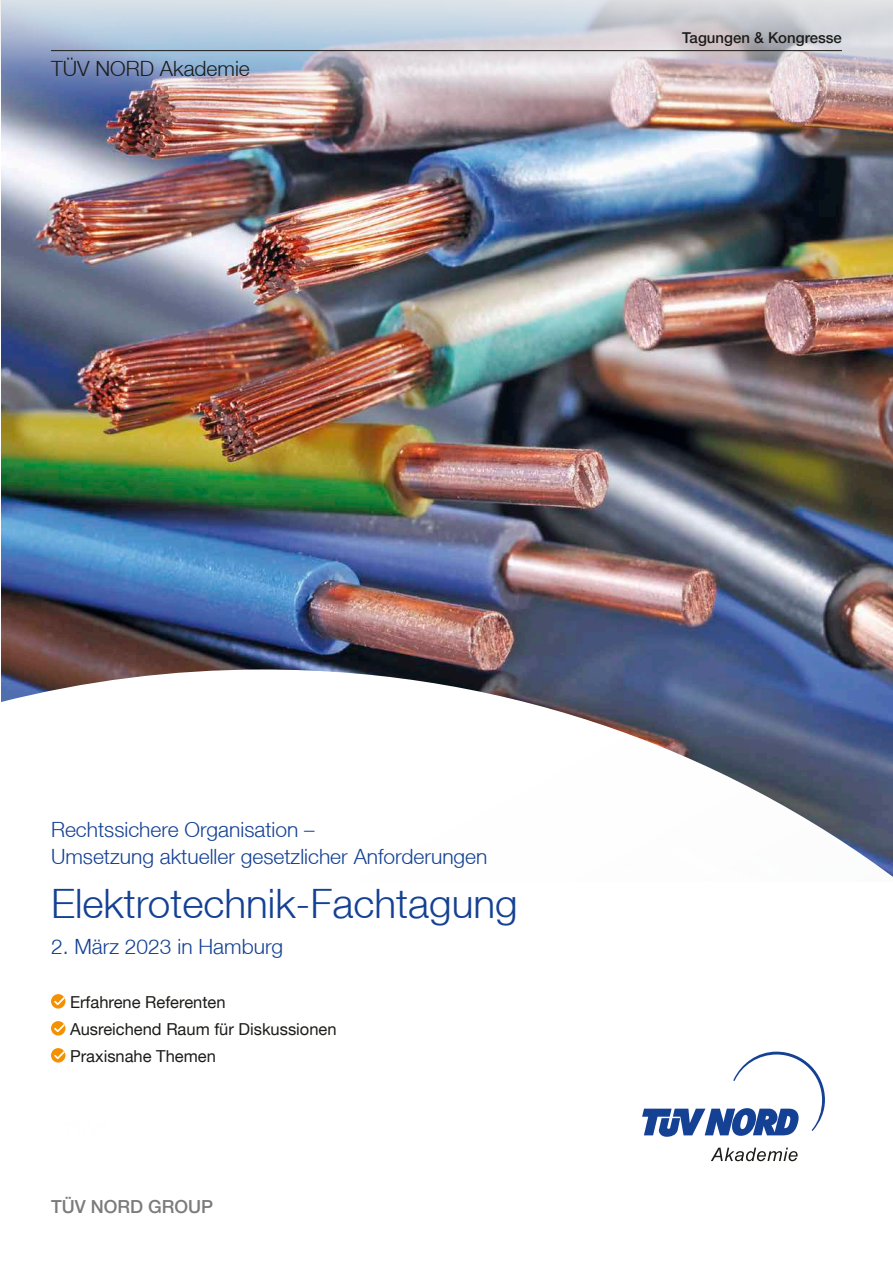
<style>
.page{position:relative;width:893px;height:1263px;background:#fff}
.page>*{position:absolute;margin:0;border:0;box-sizing:border-box;transform-origin:0 0}
.t1{font:300 40.5px "Helvetica Neue LT";color:#144194}
.t2{font:300 21px/27px "Helvetica Neue LT";color:#144194}
.t3{font:300 21px "Helvetica Neue LT";color:#1c1c1a}
.t4{font:500 18px "Helvetica Neue LT";color:#7b7b7b}
.t5{font:16.5px/27px "Helvetica Neue LT";color:#1c1c1a}
.t6{font:500 15px "Helvetica Neue LT";color:#1c1c1a}
</style>
<div class="page">
<img style="left:1px;top:128px;width:892px;height:541px">
<img style="left:0;top:0;width:893px;height:128px">
<svg style="left:1px;top:669px;width:892px;height:493px"></svg>
<div style="left:51px;top:994px;width:14px;height:14px;background:#f39100;border-radius:50%"></div>
<svg style="left:53px;top:994px;width:12px;height:13px"></svg>
<div style="left:51px;top:1021px;width:14px;height:14px;background:#f39100;border-radius:50%"></div>
<svg style="left:53px;top:1021px;width:12px;height:13px"></svg>
<div style="left:51px;top:1048px;width:14px;height:14px;background:#f39100;border-radius:50%"></div>
<svg style="left:53px;top:1048px;width:12px;height:13px"></svg>
<hr style="left:51px;top:50px;width:791px;height:1px;background:#1c1c1a">
<svg style="left:711px;top:1148px;width:87px;height:13px"></svg>
<svg style="left:642px;top:1052px;width:183px;height:85px"></svg>
<p class="t3" style="left:51px;top:56px;width:200px">TÜV NORD Akademie</p>
<p class="t6" style="left:682px;top:28px;width:161px">Tagungen &amp; Kongresse</p>
<p class="t2" style="left:51px;top:816px;width:438px">Rechtssichere Organisation –<br>Umsetzung aktueller gesetzlicher Anforderungen</p>
<h1 class="t1" style="left:51px;top:879px;width:468px">Elektrotechnik-Fachtagung</h1>
<p class="t2" style="left:51px;top:933px;width:234px">2. März 2023 in Hamburg</p>
<p class="t5" style="left:70px;top:988px;width:268px">Erfahrene Referenten<br>Ausreichend Raum für Diskussionen<br>Praxisnahe Themen</p>
<p class="t4" style="left:51px;top:1196px;width:164px">TÜV NORD GROUP</p>
</div>
